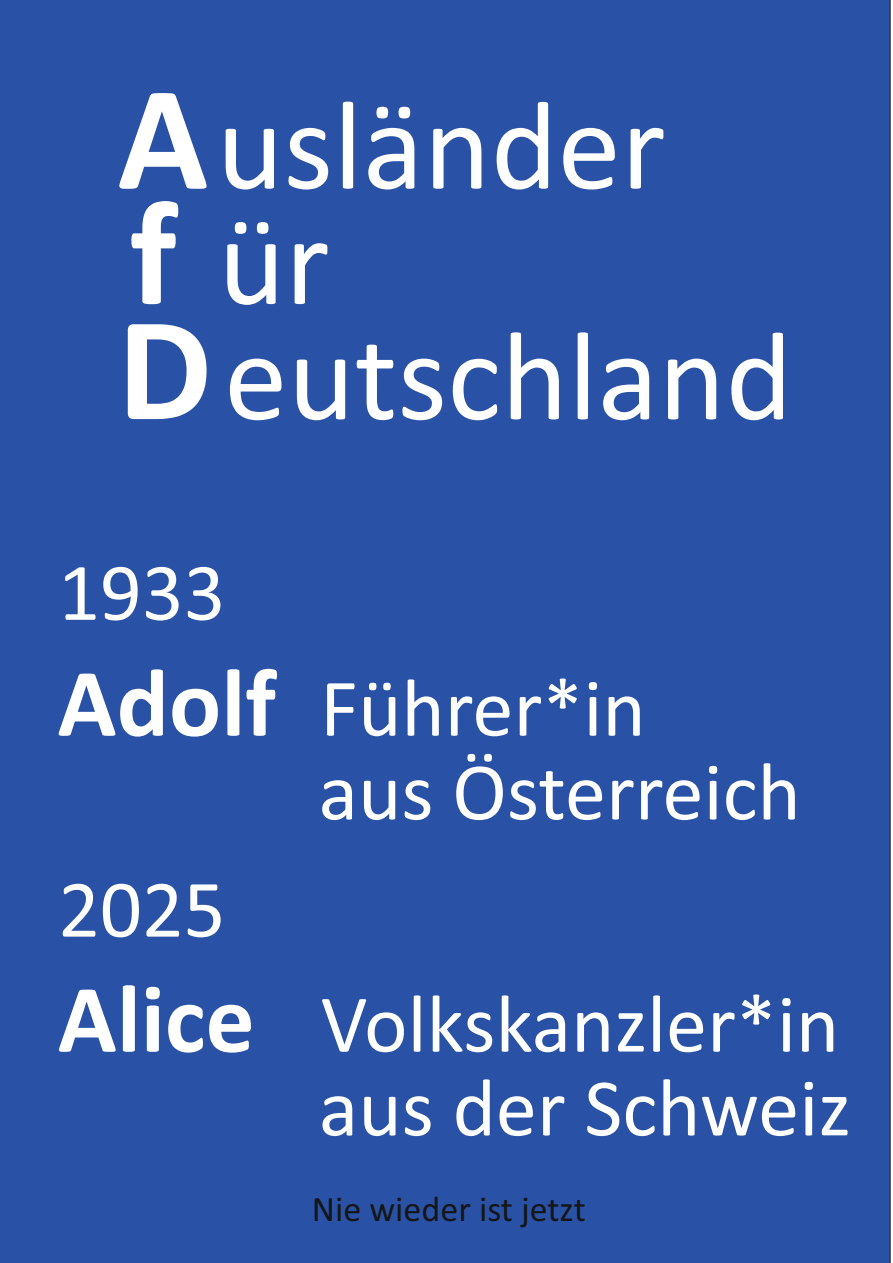
<style>
.page{position:relative;width:893px;height:1263px;background:#fff}
.page>*{position:absolute;margin:0;border:0;box-sizing:border-box;transform-origin:0 0}
.t1{font:700 150px "Calibri";color:#fff}
.t2{font:127.5px "Calibri";color:#fff}
.t3{font:82.5px/83.8px "Calibri";color:#fff}
.t4{font:36px "Calibri";color:#151616}
.s1{font-weight:700;font-size:150px}
.s2{font-weight:700;font-size:97.5px}
</style>
<div class="page">
<div style="left:0;top:0;width:890px;height:1263px;background:#2952a7"></div>
<h2 class="t2" style="left:117px;top:93px;width:550px"><span class="s1">A</span>usländer</h2>
<h1 class="t1" style="left:130px;top:191px;width:49px">f</h1>
<h2 class="t2" style="left:218px;top:208px;width:113px">ür</h2>
<h1 class="t1" style="left:117px;top:307px;width:96px">D</h1>
<h2 class="t2" style="left:224px;top:323px;width:570px">eutschland</h2>
<p class="t3" style="left:58px;top:557px;width:169px">1933</p>
<p class="t3" style="left:318px;top:673px;width:484px;text-indent:-261px"><span class="s2">Adolf</span> Führer*in<br>aus Österreich</p>
<p class="t3" style="left:58px;top:874px;width:169px">2025</p>
<p class="t3" style="left:58px;top:989px;width:795px;text-align:right"><span class="s2">Alice</span> Volkskanzler*in aus der Schweiz</p>
<p class="t4" style="left:312px;top:1194px;width:275px">Nie wieder ist jetzt</p>
</div>
